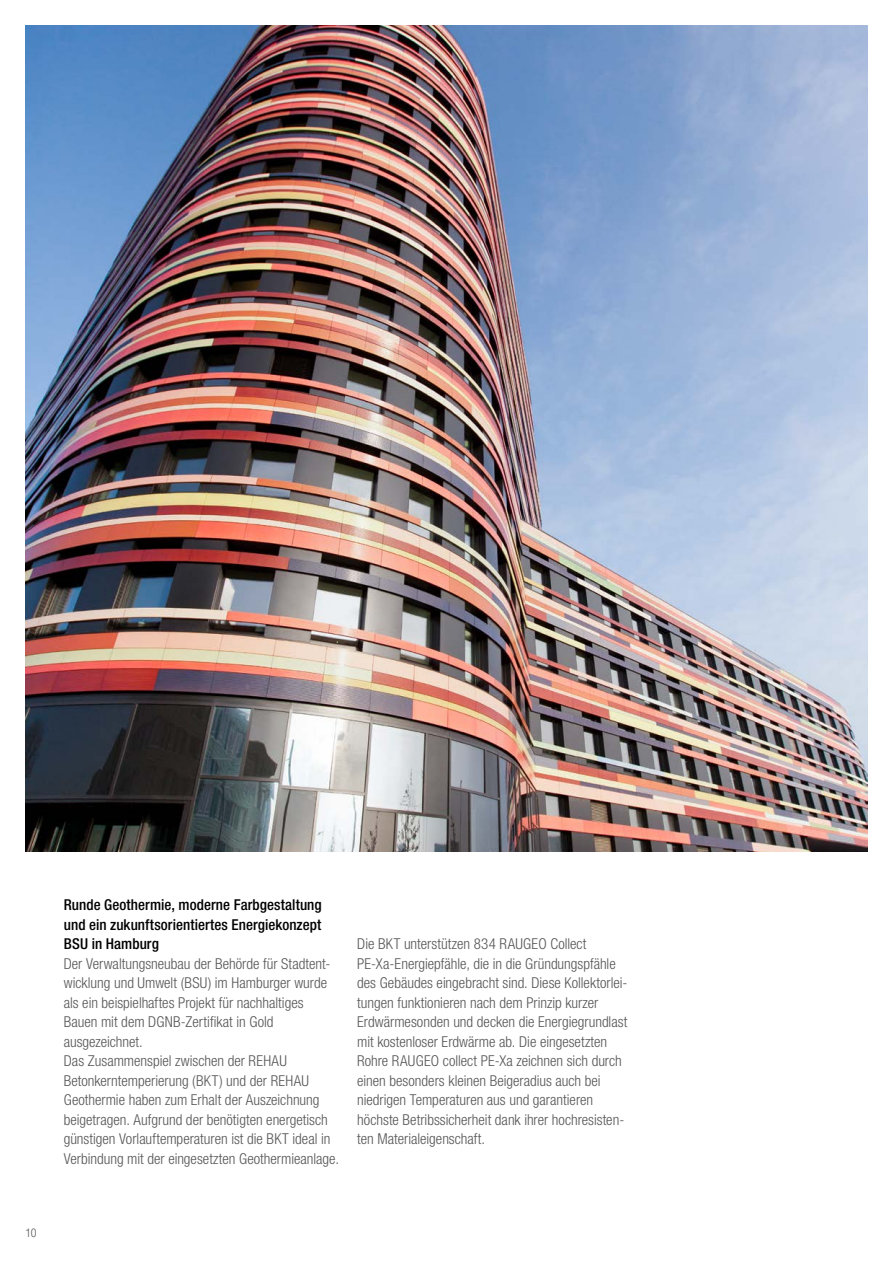
<style>
.page{position:relative;width:893px;height:1263px;background:#fff}
.page>*{position:absolute;margin:0;border:0;box-sizing:border-box;transform-origin:0 0}
.Bodytext{font:300 condensed 15px/19.5px "Helvetica Neue LTW1 G";color:#565656}
.Bodytext_headline{font:500 condensed 15px/19.5px "Helvetica Neue LTW1 G";letter-spacing:.005em;color:#000;text-align:justify}
.t1{font:300 condensed 12px "Helvetica Neue LTW1 G";color:#565656}
</style>
<div class="page">
<img style="left:26px;top:26px;width:841px;height:826px">
<p class="t1" style="left:26px;top:1226px;width:13px">10</p>
<p class="Bodytext_headline" style="left:64px;top:895px;width:259px">Runde Geothermie, moderne Farbgestaltung und ein zukunftsorientiertes Energiekonzept BSU in Hamburg</p>
<p class="Bodytext" style="left:64px;top:954px;width:268px">Der Verwaltungsneubau der Behörde für Stadtent&shy;wicklung und Umwelt (BSU) im Hamburger wurde als ein beispielhaftes Projekt für nachhaltiges Bauen mit dem DGNB-Zertifikat in Gold ausgezeichnet.</p>
<p class="Bodytext" style="left:64px;top:1051px;width:277px">Das Zusammenspiel zwischen der REHAU Betonkerntemperierung (BKT) und der REHAU Geothermie haben zum Erhalt der Auszeichnung beigetragen. Aufgrund der benötigten energetisch günstigen Vorlauftemperaturen ist die BKT ideal in Verbindung mit der eingesetzten Geothermieanlage.</p>
<p class="Bodytext" style="left:357px;top:934px;width:272px">Die BKT unterstützen 834 RAUGEO Collect PE-Xa-Energiepfähle, die in die Gründungspfähle des Gebäudes eingebracht sind. Diese Kollektorlei&shy;tungen funktionieren nach dem Prinzip kurzer Erdwärmesonden und decken die Energiegrundlast mit kostenloser Erdwärme ab. Die eingesetzten Rohre RAUGEO collect PE-Xa zeichnen sich durch einen besonders kleinen Beigeradius auch bei niedrigen Temperaturen aus und garantieren höchste Betribssicherheit dank ihrer hochresisten&shy;ten Materialeigenschaft.</p>
</div>
